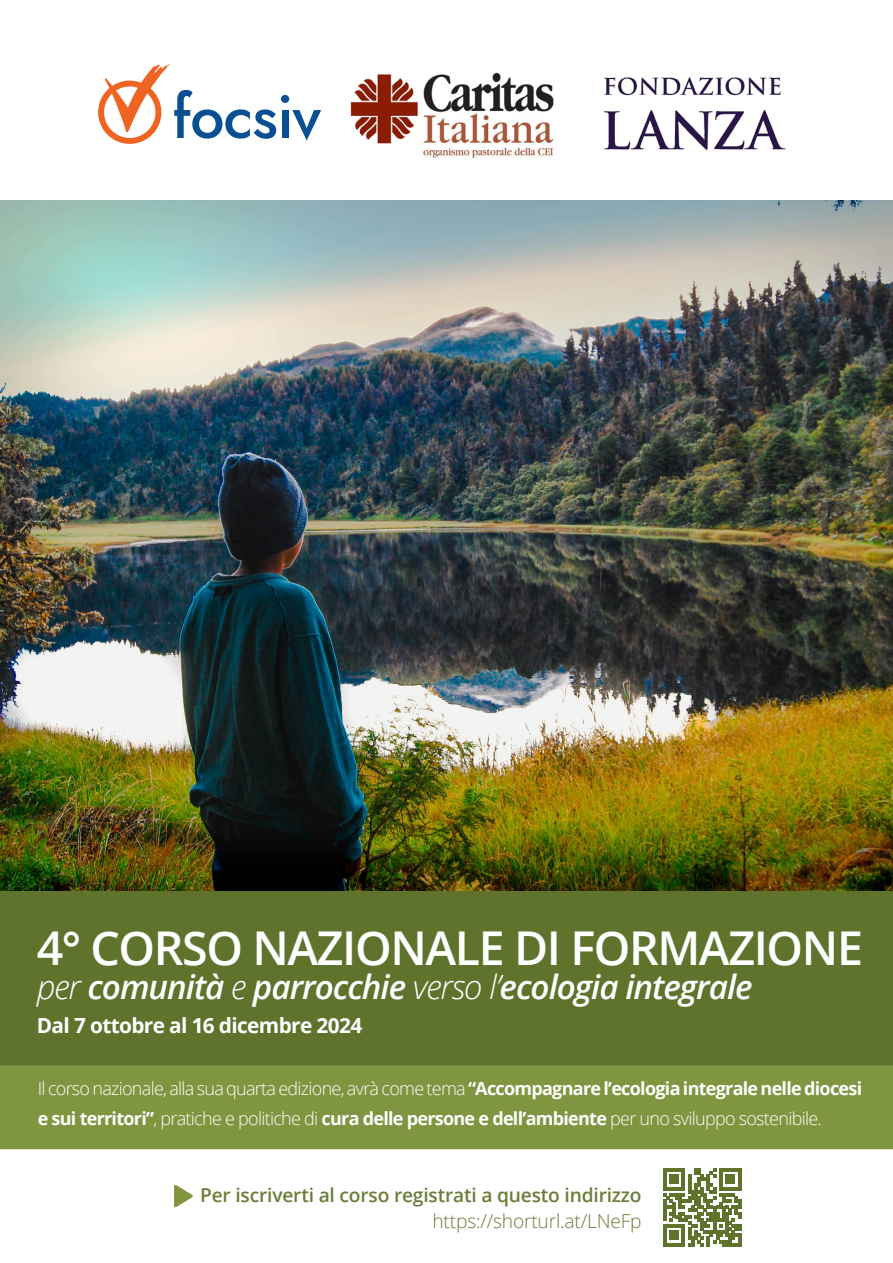
<style>
.page{position:relative;width:893px;height:1263px;background:#fff}
.page>*{position:absolute;margin:0;border:0;box-sizing:border-box;transform-origin:0 0}
.t1{font:600 46.65px "Open Sans";letter-spacing:-.03em;color:#fff}
.t2{font:italic 600 33.3px "Open Sans";letter-spacing:-.03em;color:#fff}
.t3{font:700 20.85px "Open Sans";letter-spacing:-.03em;color:#fff}
.t4{font:600 19.2px "Open Sans";letter-spacing:-.01em;color:#6c7d39}
.t5{font:300 19.2px "Open Sans";letter-spacing:-.01em;color:#6c7d39}
.t6{font:300 18px/30px "Open Sans";letter-spacing:-.04em;color:#fff}
.s1{font-weight:300}
.s2{font-weight:700}
</style>
<div class="page">
<img style="left:0;top:200px;width:893px;height:691px">
<img style="left:603px;top:77px;width:183px;height:73px">
<img style="left:350px;top:72px;width:204px;height:86px">
<svg style="left:98px;top:64px;width:223px;height:80px"></svg>
<svg style="left:174px;top:1185px;width:19px;height:23px"></svg>
<div style="left:0;top:891px;width:893px;height:258px;background:#60732d"></div>
<div style="left:0;top:1065px;width:893px;height:84px;background:#80953f"></div>
<svg style="left:663px;top:1168px;width:78px;height:78px"></svg>
<p class="t1" style="left:37px;top:916px;width:828px">4° CORSO NAZIONALE DI FORMAZIONE</p>
<p class="t2" style="left:37px;top:964px;width:717px"><span class="s1">per</span> comunità <span class="s1">e</span> parrocchie <span class="s1">verso l’</span>ecologia integrale</p>
<p class="t3" style="left:37px;top:1010px;width:327px">Dal 7 ottobre al 16 dicembre 2024</p>
<p class="t6" style="left:38px;top:1072px;width:826px">Il corso nazionale, alla sua quarta edizione, avrà come tema <span class="s2">“Accompagnare l’ecologia integrale nelle diocesi e sui territori”</span>, pratiche e politiche di <span class="s2">cura delle persone e dell’ambiente</span> per uno sviluppo sostenibile.</p>
<p class="t4" style="left:200px;top:1182px;width:443px">Per iscriverti al corso registrati a questo indirizzo</p>
<p class="t5" style="left:432px;top:1208px;width:211px">https://shorturl.at/LNeFp</p>
</div>
